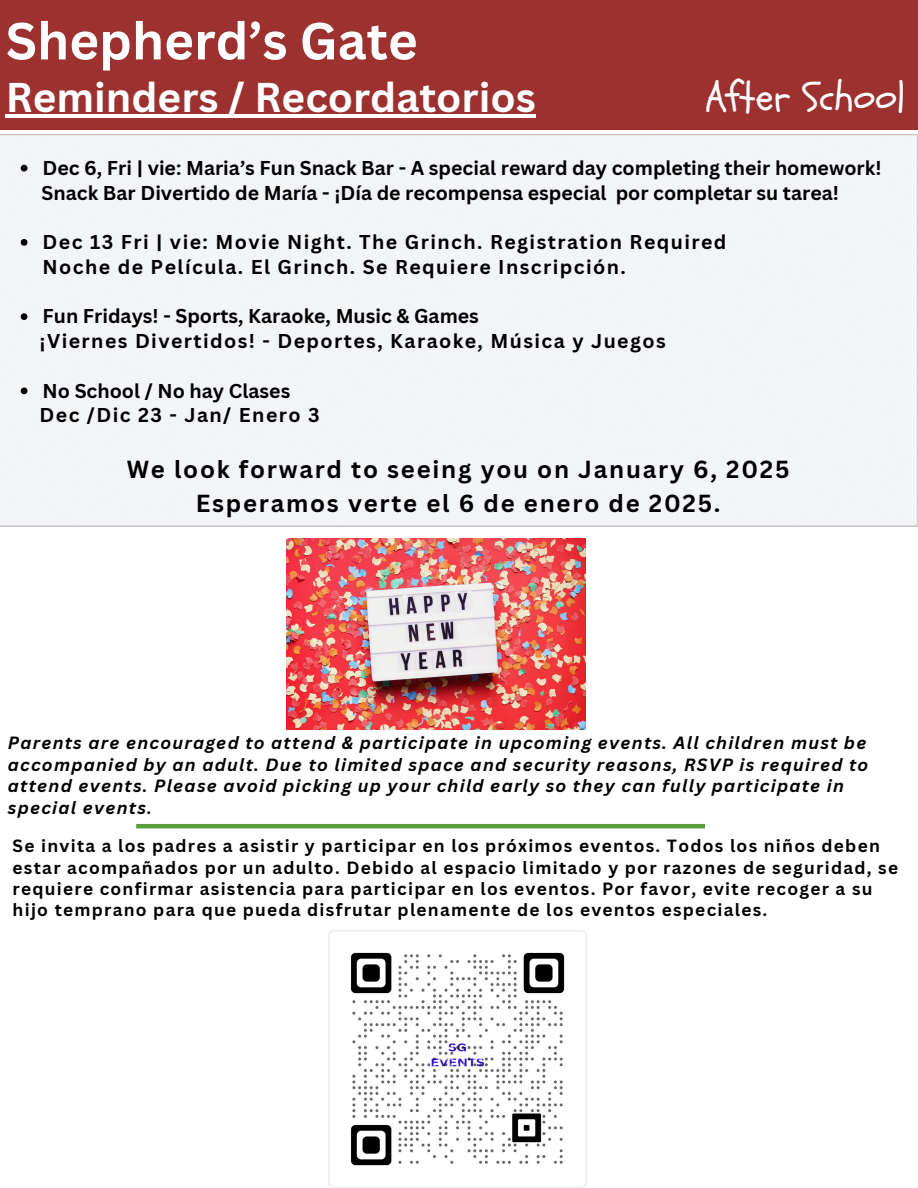
<style>
.page{position:relative;width:918px;height:1188px;background:#fff}
.page>*{position:absolute;margin:0;border:0;box-sizing:border-box;transform-origin:0 0}
.t1{font:700 51px "Canva Sans";color:#fff}
.t2{font:700 40.5px "Canva Sans";color:#fff}
.t3{font:40.5px "Schoolbell";color:#fff}
.t4{font:700 24px/34.8px "Canva Sans";letter-spacing:.075em;color:#000;text-align:center}
.t5{font:700 19.5px "Canva Sans";color:#000}
.t6{font:700 19.5px "Canva Sans";letter-spacing:.075em;color:#000}
.t7{font:700 17.25px/21.3px "Canva Sans";letter-spacing:.075em;color:#000}
.t8{font:italic 700 17.25px/21.3px "Canva Sans";letter-spacing:.075em;color:#000}
</style>
<div class="page">
<div style="left:0;top:0;width:918px;height:130px;background:#9c3130"></div>
<img style="left:329px;top:930px;width:257px;height:258px">
<hr style="left:136px;top:824px;width:569px;height:4px;background:#599e3c">
<div style="left:0;top:134px;width:918px;height:393px;background:#f3f4f8"></div>
<img style="left:287px;top:539px;width:299px;height:190px">
<svg style="left:21px;top:165px;width:6px;height:7px"></svg>
<svg style="left:21px;top:239px;width:6px;height:7px"></svg>
<svg style="left:21px;top:313px;width:6px;height:7px"></svg>
<svg style="left:21px;top:388px;width:6px;height:6px"></svg>
<hr style="left:6px;top:114px;width:530px;height:4px;background:#fff">
<p class="t1" style="left:6px;top:5px;width:413px">Shepherd’s Gate</p>
<h4 class="t2" style="left:6px;top:69px;width:532px">Reminders / Recordatorios</h4>
<h5 class="t3" style="left:705px;top:70px;width:202px">After School</h5>
<h3 class="t5" style="left:43px;top:154px;width:840px">Dec 6, Fri | vie: Maria’s Fun Snack Bar - A special reward day completing their homework!</h3>
<p class="t5" style="left:42px;top:179px;width:799px">Snack Bar Divertido de María - ¡Día de recompensa especial por completar su tarea!</p>
<p class="t6" style="left:43px;top:228px;width:685px">Dec 13 Fri | vie: Movie Night. The Grinch. Registration Required</p>
<p class="t6" style="left:43px;top:253px;width:585px">Noche de Película. El Grinch. Se Requiere Inscripción.</p>
<p class="t5" style="left:43px;top:303px;width:438px">Fun Fridays! - Sports, Karaoke, Music &amp; Games</p>
<p class="t6" style="left:40px;top:327px;width:628px">¡Viernes Divertidos! - Deportes, Karaoke, Música y Juegos</p>
<p class="t5" style="left:43px;top:377px;width:249px">No School / No hay Clases</p>
<h5 class="t6" style="left:40px;top:402px;width:282px">Dec /Dic 23 - Jan/ Enero 3</h5>
<p class="t4" style="left:127px;top:451px;width:664px">We look forward to seeing you on January 6, 2025<br>Esperamos verte el 6 de enero de 2025.</p>
<p class="t8" style="left:8px;top:732px;width:862px">Parents are encouraged to attend &amp; participate in upcoming events. All children must be accompanied by an adult. Due to limited space and security reasons, RSVP is required to attend events. Please avoid picking up your child early so they can fully participate in special events.</p>
<p class="t7" style="left:13px;top:835px;width:887px">Se invita a los padres a asistir y participar en los próximos eventos. Todos los niños deben estar acompañados por un adulto. Debido al espacio limitado y por razones de seguridad, se requiere confirmar asistencia para participar en los eventos. Por favor, evite recoger a su hijo temprano para que pueda disfrutar plenamente de los eventos especiales.</p>
</div>
